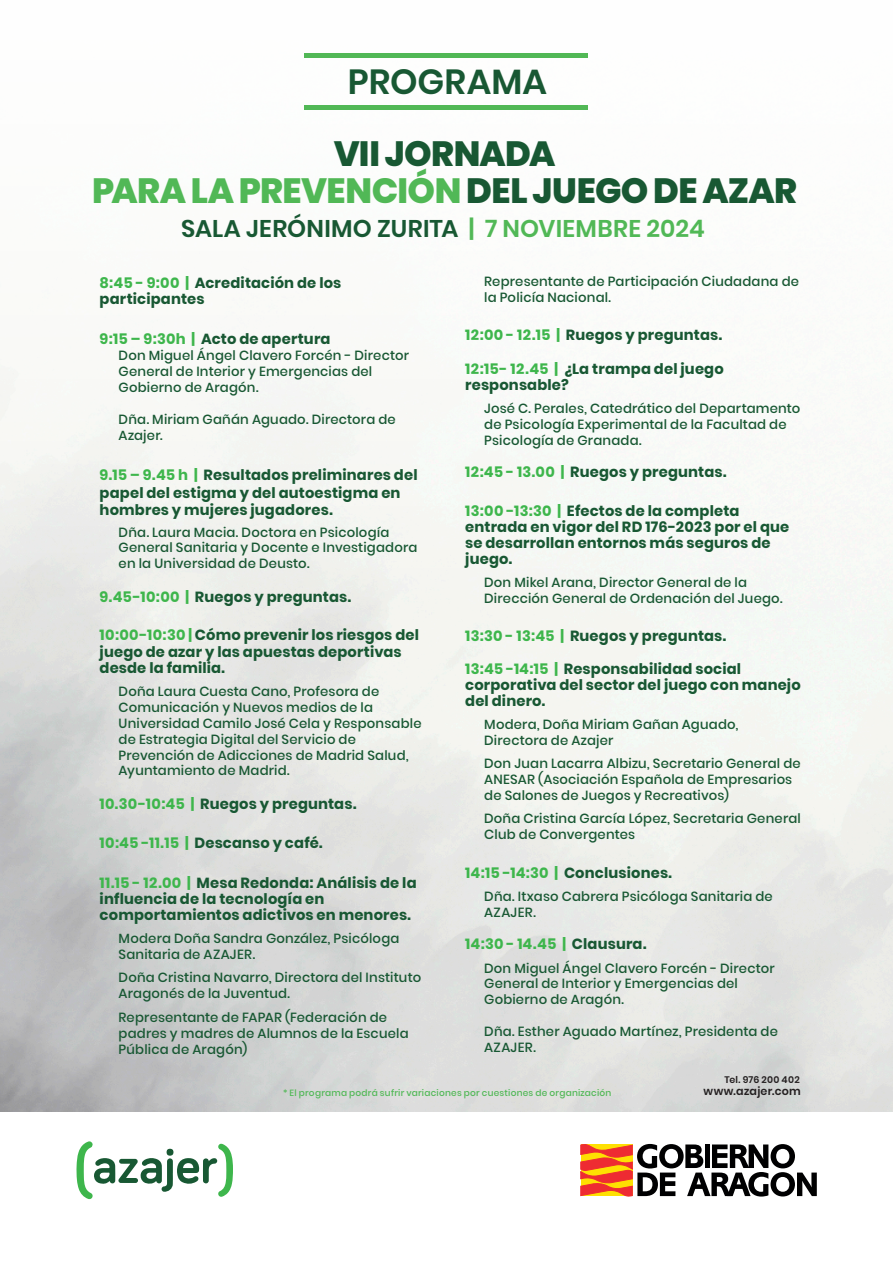
<style>
.page{position:relative;width:893px;height:1263px;background:#fff}
.page>*{position:absolute;margin:0;border:0;box-sizing:border-box;transform-origin:0 0}
.t1{font:800 34.95px/36.5px "Poppins";letter-spacing:-.015em;color:#185833;text-align:center}
.t2{font:600 34.8px "Poppins";color:#185833}
.t3{font:600 24.15px "Poppins";letter-spacing:.005em;color:#185833}
.t4{font:700 14.7px/16px "Poppins";letter-spacing:.01em;color:#185833}
.t5{font:700 14.7px "Poppins";letter-spacing:.01em;color:#3eb64c}
.t6{font:500 13.2px/15.9px "Poppins";letter-spacing:.015em;color:#185833}
.t7{font:600 11.1px "Poppins";letter-spacing:.02em;color:#231f20}
.t8{font:600 9.45px "Poppins";letter-spacing:.025em;color:#231f20}
.t9{font:500 9px "Poppins";letter-spacing:.025em;color:#51b856}
.s1{color:#51b856}
.s2{color:#3eb64c}
.s3{color:#185833}
</style>
<div class="page">
<svg style="left:76px;top:1141px;width:157px;height:58px"></svg>
<div style="left:167px;top:1149px;width:6px;height:7px;background:#185833;border-radius:50%"></div>
<svg style="left:581px;top:1144px;width:236px;height:52px"></svg>
<div style="left:0;top:0;width:893px;height:631px;background:#fafbf8"></div>
<hr style="left:305px;top:53px;width:283px;height:4px;background:#51b856">
<div style="left:305px;top:105px;width:283px;height:5px;background:#51b856"></div>
<h2 class="t2" style="left:348px;top:62px;width:200px">PROGRAMA</h2>
<h1 class="t1" style="left:92px;top:136px;width:706px">VII JORNADA<br><span class="s1">PARA LA PREVENCIÓN</span> DEL JUEGO DE AZAR</h1>
<h3 class="t3" style="left:181px;top:215px;width:525px">SALA JERÓNIMO ZURITA <span class="s1">| 7 NOVIEMBRE 2024</span></h3>
<p class="t6" style="left:484px;top:273px;width:316px">Representante de Participación Ciudadana de la Policía Nacional.</p>
<p class="t4" style="left:465px;top:327px;width:258px"><span class="s2">12:00 - 12.15 |</span> Ruegos y preguntas.</p>
<p class="t4" style="left:465px;top:361px;width:260px"><span class="s2">12:15- 12.45 |</span> ¿La trampa del juego responsable?</p>
<p class="t6" style="left:484px;top:401px;width:318px">José C. Perales, Catedrático del Departamento de Psicología Experimental de la Facultad de<br>Psicología de Granada.</p>
<p class="t4" style="left:465px;top:464px;width:263px"><span class="s2">12:45 - 13.00 |</span> Ruegos y preguntas.</p>
<p class="t4" style="left:465px;top:502px;width:326px"><span class="s2">13:00 -13:30 |</span> Efectos de la completa entrada en vigor del RD 176-2023 por el que se desarrollan entornos más seguros de juego.</p>
<p class="t6" style="left:484px;top:574px;width:300px">Don Mikel Arana, Director General de la<br>Dirección General de Ordenación del Juego.</p>
<p class="t4" style="left:465px;top:620px;width:277px;line-height:32.1px"><span class="s2">13:30 - 13:45 |</span> Ruegos y preguntas.<br><span class="s2">13:45 -14:15 |</span> Responsabilidad social</p>
<p class="t4" style="left:465px;top:676px;width:337px">corporativa del sector del juego con manejo del dinero.</p>
<p class="t6" style="left:484px;top:716px;width:256px">Modera, Doña Miriam Gañan Aguado,<br>Directora de Azajer</p>
<p class="t6" style="left:484px;top:756px;width:318px">Don Juan Lacarra Albizu, Secretario General de<br>ANESAR (Asociación Española de Empresarios de Salones de Juegos y Recreativos)</p>
<p class="t6" style="left:484px;top:811px;width:318px">Doña Cristina García López, Secretaria General<br>Club de Convergentes</p>
<p class="t4" style="left:465px;top:865px;width:208px"><span class="s2">14:15 -14:30 |</span> Conclusiones.</p>
<p class="t6" style="left:484px;top:889px;width:290px">Dña. Itxaso Cabrera Psicóloga Sanitaria de<br>AZAJER.</p>
<p class="t5" style="left:465px;top:935px;width:183px">14:30 - 14.45 | <span class="s3">Clausura.</span></p>
<p class="t6" style="left:484px;top:960px;width:292px">Don Miguel Ángel Clavero Forcén - Director<br>General de Interior y Emergencias del<br>Gobierno de Aragón.</p>
<p class="t6" style="left:484px;top:1024px;width:295px">Dña. Esther Aguado Martínez, Presidenta de<br>AZAJER.</p>
<p class="t9" style="left:283px;top:1088px;width:330px">* El programa podrá sufrir variaciones por cuestiones de organización</p>
<p class="t4" style="left:100px;top:275px;width:243px"><span class="s2">8:45 - 9:00 |</span> Acreditación de los participantes</p>
<p class="t4" style="left:100px;top:331px;width:232px"><span class="s2">9:15 – 9:30h |</span> Acto de apertura</p>
<p class="t6" style="left:119px;top:348px;width:292px">Don Miguel Ángel Clavero Forcén - Director<br>General de Interior y Emergencias del<br>Gobierno de Aragón.</p>
<p class="t6" style="left:119px;top:411px;width:279px">Dña. Miriam Gañán Aguado. Directora de<br>Azajer.</p>
<p class="t4" style="left:100px;top:466px;width:319px;line-height:17.7px"><span class="s2">9.15 – 9.45 h |</span> Resultados preliminares del papel del estigma y del autoestigma en hombres y mujeres jugadores.</p>
<p class="t6" style="left:119px;top:524px;width:300px">Dña. Laura Macia. Doctora en Psicología<br>General Sanitaria y Docente e Investigadora en la Universidad de Deusto.</p>
<p class="t4" style="left:100px;top:589px;width:253px"><span class="s2">9.45-10:00 |</span> Ruegos y preguntas.</p>
<p class="t4" style="left:100px;top:627px;width:321px"><span class="s2">10:00-10:30 |</span> Cómo prevenir los riesgos del juego de azar y las apuestas deportivas desde la familia.</p>
<p class="t6" style="left:119px;top:683px;width:305px">Doña Laura Cuesta Cano, Profesora de Comunicación y Nuevos medios de la Universidad Camilo José Cela y Responsable de Estrategia Digital del Servicio de Prevención de Adicciones de Madrid Salud, Ayuntamiento de Madrid.</p>
<p class="t4" style="left:100px;top:796px;width:258px"><span class="s2">10.30-10:45 |</span> Ruegos y preguntas.</p>
<p class="t4" style="left:100px;top:834px;width:224px"><span class="s2">10:45 -11.15 |</span> Descanso y café.</p>
<p class="t4" style="left:100px;top:874px;width:318px"><span class="s2">11.15 - 12.00 |</span> Mesa Redonda: Análisis de la influencia de la tecnología en comportamientos adictivos en menores.</p>
<p class="t6" style="left:119px;top:931px;width:282px">Modera Doña Sandra González, Psicóloga<br>Sanitaria de AZAJER.</p>
<p class="t6" style="left:119px;top:970px;width:304px">Doña Cristina Navarro, Directora del Instituto<br>Aragonés de la Juventud.</p>
<p class="t6" style="left:119px;top:1009px;width:292px">Representante de FAPAR (Federación de padres y madres de Alumnos de la Escuela<br>Pública de Aragón)</p>
<p class="t8" style="left:724px;top:1074px;width:77px">Tel. 976 200 402</p>
<p class="t7" style="left:704px;top:1085px;width:99px">www.azajer.com</p>
</div>
